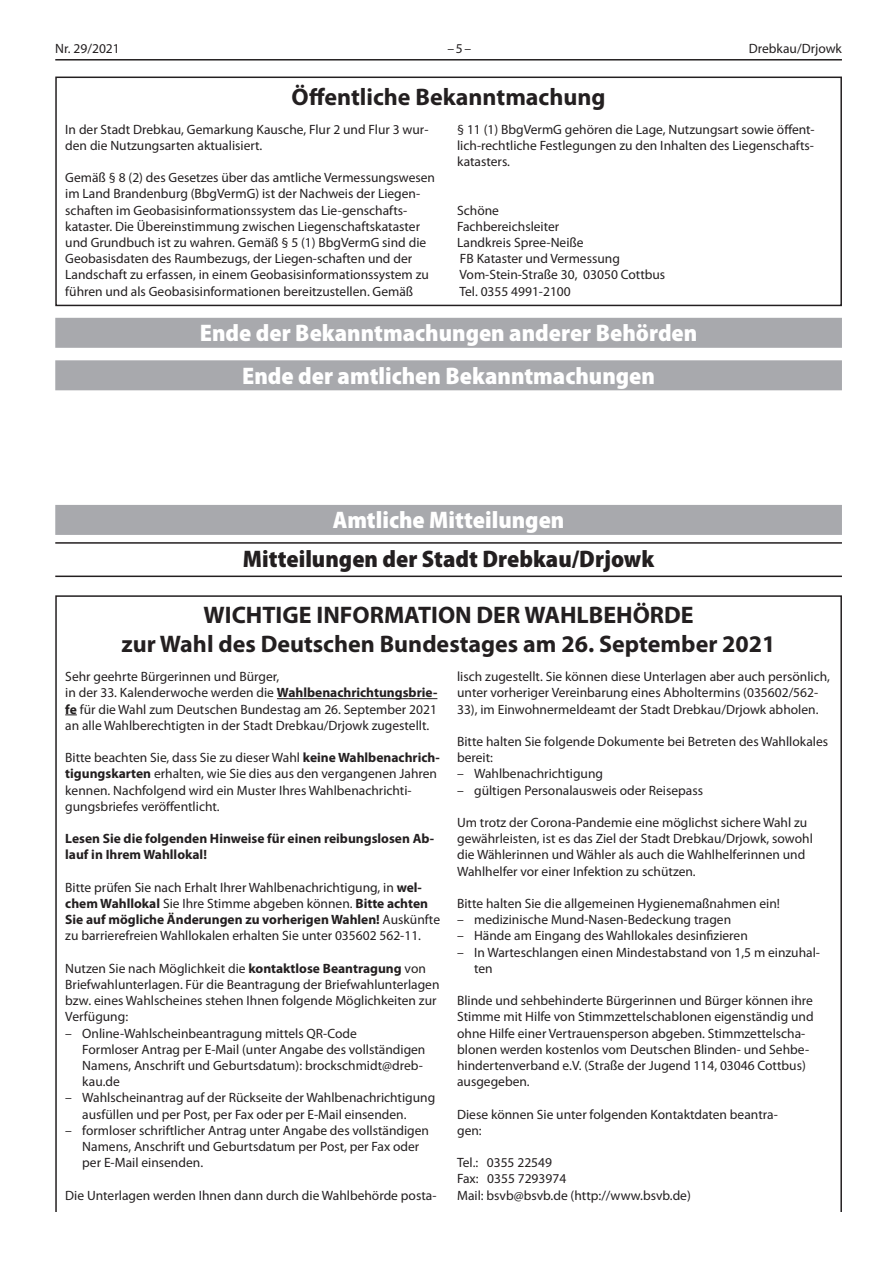
<style>
.page{position:relative;width:893px;height:1263px;background:#fff}
.page>*{position:absolute;margin:0;border:0;box-sizing:border-box;transform-origin:0 0}
.t1{font:700 24px/28.8px "Myriad Pro";color:#231f20;text-align:center}
.t2{font:900 semi-condensed 24px/42.5px "Myriad Pro";color:#fff;text-align:center}
.t3{font:900 semi-condensed 24px "Myriad Pro";color:#231f20}
.t4{font:13.5px/16.2px "Myriad Pro";color:#231f20}
.t5{font:700 13.5px/16.2px "Myriad Pro";color:#231f20}
.s1{font-weight:700}
</style>
<div class="page">
<hr style="left:55px;top:59px;width:787px;height:2px;background:#231f20">
<div style="left:55px;top:318px;width:787px;height:30px;background:#a8a9ad"></div>
<div style="left:55px;top:360px;width:787px;height:30px;background:#a8a9ad"></div>
<div style="left:55px;top:77px;width:787px;height:229px;border:2px solid #231f20"></div>
<hr style="left:277px;top:698px;width:160px;height:1px;background:#231f20">
<svg style="left:65px;top:714px;width:12px;height:1px"></svg>
<div style="left:55px;top:505px;width:787px;height:30px;background:#a8a9ad"></div>
<hr style="left:55px;top:542px;width:787px;height:2px;background:#231f20">
<hr style="left:55px;top:575px;width:787px;height:2px;background:#231f20">
<p class="t4" style="left:55px;top:40px;width:66px">Nr. 29/2021</p>
<p class="t4" style="left:447px;top:40px;width:25px">–5–</p>
<p class="t4" style="left:749px;top:40px;width:95px">Drebkau/Drjowk</p>
<h1 class="t1" style="left:292px;top:81px;width:315px">Öffentliche Bekanntmachung</h1>
<p class="t4" style="left:65px;top:121px;width:365px">In der Stadt Drebkau, Gemarkung Kausche, Flur 2 und Flur 3 wur&shy;den die Nutzungsarten aktualisiert.</p>
<p class="t4" style="left:65px;top:169px;width:371px">Gemäß § 8 (2) des Gesetzes über das amtliche Vermessungswesen im Land Brandenburg (BbgVermG) ist der Nachweis der Liegen&shy;schaften im Geobasisinformationssystem das Lie-genschafts&shy;kataster. Die Übereinstimmung zwischen Liegenschaftskataster und Grundbuch ist zu wahren. Gemäß § 5 (1) BbgVermG sind die Geobasisdaten des Raumbezugs, der Liegen-schaften und der Landschaft zu erfassen, in einem Geobasisinformationssystem zu führen und als Geobasisinformationen bereitzustellen. Gemäß</p>
<p class="t4" style="left:457px;top:121px;width:359px;text-align:justify">§ 11 (1) BbgVermG gehören die Lage, Nutzungsart sowie öffent&shy;lich-rechtliche Festlegungen zu den Inhalten des Liegenschafts&shy;katasters.</p>
<p class="t4" style="left:457px;top:202px;width:210px">Schöne<br>Fachbereichsleiter<br>Landkreis Spree-Neiße<br>FB Kataster und Vermessung<br>Vom-Stein-Straße 30, 03050 Cottbus<br>Tel. 0355 4991-2100</p>
<h1 class="t2" style="left:200px;top:311px;width:499px">Ende der Bekanntmachungen anderer Behörden<br>Ende der amtlichen Bekanntmachungen</h1>
<h1 class="t2" style="left:333px;top:498px;width:233px">Amtliche Mitteilungen</h1>
<h1 class="t3" style="left:243px;top:543px;width:413px">Mitteilungen der Stadt Drebkau/Drjowk</h1>
<h1 class="t1" style="left:122px;top:600px;width:655px">WICHTIGE INFORMATION DER WAHLBEHÖRDE<br>zur Wahl des Deutschen Bundestages am 26. September 2021</h1>
<p class="t4" style="left:65px;top:668px;width:374px">Sehr geehrte Bürgerinnen und Bürger,<br>in der 33. Kalenderwoche werden die <span class="s1">Wahlbenachrichtungsbrie&shy;fe</span> für die Wahl zum Deutschen Bundestag am 26. September 2021 an alle Wahlberechtigten in der Stadt Drebkau/Drjowk zugestellt.</p>
<p class="t4" style="left:65px;top:749px;width:376px">Bitte beachten Sie, dass Sie zu dieser Wahl <span class="s1">keine Wahlbenachrich&shy;tigungskarten</span> erhalten, wie Sie dies aus den vergangenen Jahren kennen. Nachfolgend wird ein Muster Ihres Wahlbenachrichti&shy;gungsbriefes veröffentlicht.</p>
<p class="t5" style="left:65px;top:830px;width:370px">Lesen Sie die folgenden Hinweise für einen reibungslosen Ab&shy;lauf in Ihrem Wahllokal!</p>
<p class="t4" style="left:65px;top:879px;width:376px">Bitte prüfen Sie nach Erhalt Ihrer Wahlbenachrichtigung, in <span class="s1">wel&shy;chem Wahllokal</span> Sie Ihre Stimme abgeben können. <span class="s1">Bitte achten Sie auf mögliche Änderungen zu vorherigen Wahlen!</span> Auskünfte zu barrierefreien Wahllokalen erhalten Sie unter 035602 562-11.</p>
<p class="t4" style="left:65px;top:960px;width:376px">Nutzen Sie nach Möglichkeit die <span class="s1">kontaktlose Beantragung</span> von Briefwahlunterlagen. Für die Beantragung der Briefwahlunterlagen bzw. eines Wahlscheines stehen Ihnen folgende Möglichkeiten zur Verfügung:</p>
<p class="t4" style="left:82px;top:1025px;width:345px;text-indent:-17px">– Online-Wahlscheinbeantragung mittels QR-Code<br>Formloser Antrag per E-Mail (unter Angabe des vollständigen Namens, Anschrift und Geburtsdatum): brockschmidt@dreb&shy;kau.de</p>
<p class="t4" style="left:82px;top:1089px;width:354px;text-indent:-17px">– Wahlscheinantrag auf der Rückseite der Wahlbenachrichtigung ausfüllen und per Post, per Fax oder per E-Mail einsenden.</p>
<p class="t4" style="left:82px;top:1122px;width:348px;text-indent:-17px">– formloser schriftlicher Antrag unter Angabe des vollständigen<br>Namens, Anschrift und Geburtsdatum per Post, per Fax oder per E-Mail einsenden.</p>
<p class="t4" style="left:65px;top:1187px;width:373px">Die Unterlagen werden Ihnen dann durch die Wahlbehörde posta-</p>
<p class="t4" style="left:457px;top:668px;width:374px">lisch zugestellt. Sie können diese Unterlagen aber auch persönlich, unter vorheriger Vereinbarung eines Abholtermins (035602/562-<br>33), im Einwohnermeldeamt der Stadt Drebkau/Drjowk abholen.</p>
<p class="t4" style="left:457px;top:733px;width:373px">Bitte halten Sie folgende Dokumente bei Betreten des Wahllokales bereit:</p>
<p class="t4" style="left:457px;top:765px;width:147px">– Wahlbenachrichtigung</p>
<p class="t4" style="left:457px;top:782px;width:247px">– gültigen Personalausweis oder Reisepass</p>
<p class="t4" style="left:457px;top:814px;width:357px">Um trotz der Corona-Pandemie eine möglichst sichere Wahl zu gewährleisten, ist es das Ziel der Stadt Drebkau/Drjowk, sowohl die Wählerinnen und Wähler als auch die Wahlhelferinnen und Wahlhelfer vor einer Infektion zu schützen.</p>
<p class="t4" style="left:457px;top:895px;width:324px">Bitte halten Sie die allgemeinen Hygienemaßnahmen ein!</p>
<p class="t4" style="left:457px;top:911px;width:276px">– medizinische Mund-Nasen-Bedeckung tragen</p>
<p class="t4" style="left:457px;top:927px;width:292px">– Hände am Eingang des Wahllokales desinfizieren</p>
<p class="t4" style="left:474px;top:944px;width:347px;text-indent:-17px">– In Warteschlangen einen Mindestabstand von 1,5 m einzuhal&shy;ten</p>
<p class="t4" style="left:457px;top:992px;width:358px">Blinde und sehbehinderte Bürgerinnen und Bürger können ihre Stimme mit Hilfe von Stimmzettelschablonen eigenständig und ohne Hilfe einer Vertrauensperson abgeben. Stimmzettelscha&shy;blonen werden kostenlos vom Deutschen Blinden- und Sehbe&shy;hindertenverband e.V. (Straße der Jugend 114, 03046 Cottbus) ausgegeben.</p>
<p class="t4" style="left:457px;top:1106px;width:322px">Diese können Sie unter folgenden Kontaktdaten beantra&shy;gen:</p>
<p class="t4" style="left:457px;top:1154px;width:235px">Tel.: 0355 22549<br>Fax: 0355 7293974<br>Mail: bsvb@bsvb.de (http://www.bsvb.de)</p>
</div>
